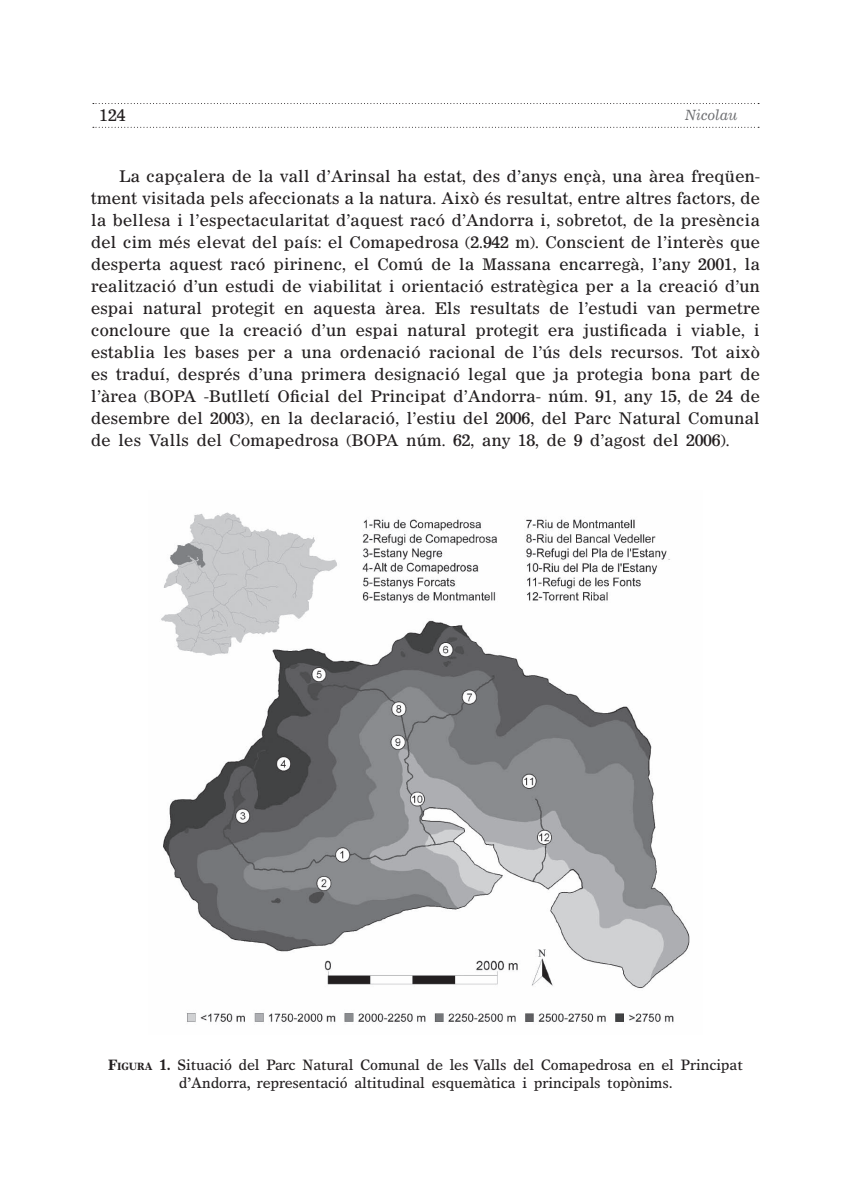
<style>
.page{position:relative;width:851px;height:1191px;background:#fff}
.page>*{position:absolute;margin:0;border:0;box-sizing:border-box;transform-origin:0 0}
.t1{font:16px/22px "Corona LT Std";letter-spacing:-.02em;color:#231f20;text-align:justify}
.t2{font:15px/18px "Times Europa LT Std";letter-spacing:-.01em;color:#231f20;text-align:center;scale:.95 1}
.t3{font:italic 14px "Corona LT Std";letter-spacing:-.01em;color:#6c6d70}
.s1{font-weight:700}
.s2{font-weight:700;font-size:10.4px}
</style>
<div class="page">
<svg style="left:93px;top:127px;width:666px;height:1px"></svg>
<svg style="left:93px;top:103px;width:666px;height:1px"></svg>
<img style="left:161px;top:512px;width:529px;height:511px">
<p class="t1" style="left:99px;top:104px;width:28px">124</p>
<p class="t3" style="left:684px;top:106px;width:54px">Nicolau</p>
<p class="t1" style="left:91px;top:165px;width:671px;text-indent:28px">La capçalera de la vall d’Arinsal ha estat, des d’anys ençà, una àrea freqüen&shy;tment visitada pels afeccionats a la natura. Això és resultat, entre altres factors, de la bellesa i l’espectacularitat d’aquest racó d’Andorra i, sobretot, de la presència del cim més elevat del país: el Comapedrosa (2.942 m). Conscient de l’interès que desperta aquest racó pirinenc, el Comú de la Massana encarregà, l’any 2001, la realització d’un estudi de viabilitat i orientació estratègica per a la creació d’un espai natural protegit en aquesta àrea. Els resultats de l’estudi van permetre concloure que la creació d’un espai natural protegit era justificada i viable, i establia les bases per a una ordenació racional de l’ús dels recursos. Tot això es traduí, després d’una primera designació legal que ja protegia bona part de l’àrea (BOPA -Butlletí Oficial del Principat d’Andorra- núm. 91, any 15, de 24 de desembre del 2003), en la declaració, l’estiu del 2006, del Parc Natural Comunal de les Valls del Comapedrosa (BOPA núm. 62, any 18, de 9 d’agost del 2006).</p>
<p class="t2" style="left:108px;top:1055px;width:669px"><span class="s1">F</span><span class="s2">IGURA</span> <span class="s1">1.</span> Situació del Parc Natural Comunal de les Valls del Comapedrosa en el Principat d’Andorra, representació altitudinal esquemàtica i principals topònims.</p>
</div>
